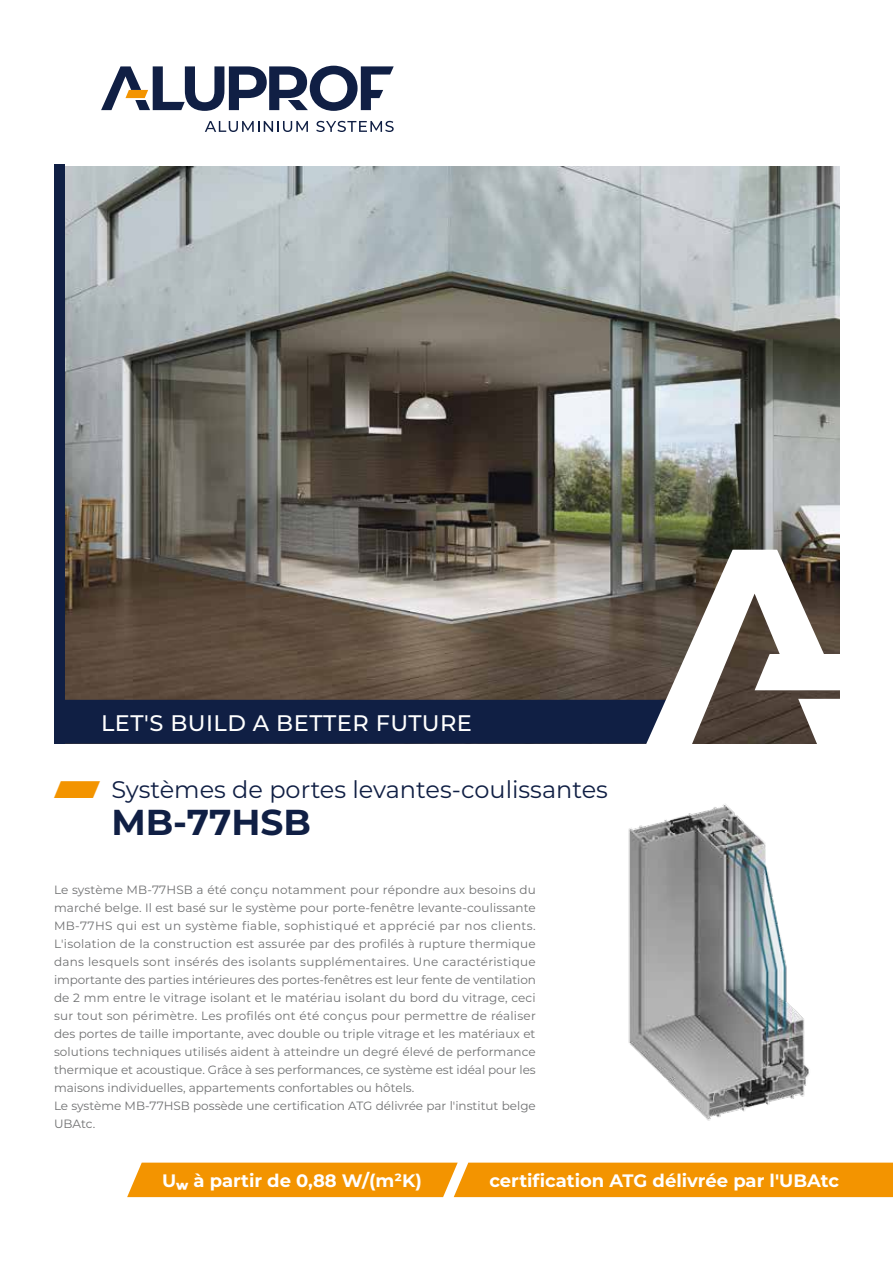
<style>
.page{position:relative;width:893px;height:1263px;background:#fff}
.page>*{position:absolute;margin:0;border:0;box-sizing:border-box;transform-origin:0 0}
.t1{font:700 36px "Montserrat Alu";color:#101f44}
.t2{font:24px "Montserrat Alu";color:#101f44}
.t3{font:500 22.5px "Montserrat Alu";letter-spacing:.02em;color:#fff}
.t4{font:700 18px "Montserrat Alu";color:#fff}
.t5{font:12px/18px "Montserrat Alu";letter-spacing:.01em;color:#707172}
.s1{color:#f39400}
</style>
<div class="page">
<img style="left:65px;top:166px;width:774px;height:534px">
<div style="left:127px;top:1162px;width:766px;height:35px;background:#f39400"></div>
<img style="left:628px;top:804px;width:181px;height:317px">
<div style="left:54px;top:164px;width:11px;height:580px;background:#101f44"></div>
<div style="left:54px;top:700px;width:619px;height:44px;background:#101f44"></div>
<svg style="left:644px;top:550px;width:196px;height:194px"></svg>
<svg style="left:101px;top:66px;width:293px;height:45px"></svg>
<svg style="left:205px;top:121px;width:103px;height:11px"></svg>
<svg style="left:316px;top:121px;width:78px;height:11px"></svg>
<h3 class="t3" style="left:101px;top:707px;width:372px">LET'S BUILD A BETTER FUTURE</h3>
<h2 class="t2" style="left:54px;top:773px;width:555px"><span class="s1">⸠</span> Systèmes de portes levantes-coulissantes</h2>
<h1 class="t1" style="left:111px;top:796px;width:201px">MB-77HSB</h1>
<p class="t5" style="left:54px;top:880px;width:483px">Le système MB-77HSB a été conçu notamment pour répondre aux besoins du marché belge. Il est basé sur le système pour porte-fenêtre levante-coulissante MB-77HS qui est un système fiable, sophistiqué et apprécié par nos clients.<br>L'isolation de la construction est assurée par des profilés à rupture thermique dans lesquels sont insérés des isolants supplémentaires. Une caractéristique importante des parties intérieures des portes-fenêtres est leur fente de ventilation de 2 mm entre le vitrage isolant et le matériau isolant du bord du vitrage, ceci sur tout son périmètre. Les profilés ont été conçus pour permettre de réaliser des portes de taille importante, avec double ou triple vitrage et les matériaux et solutions techniques utilisés aident à atteindre un degré élevé de performance thermique et acoustique. Grâce à ses performances, ce système est idéal pour les maisons individuelles, appartements confortables ou hôtels.<br>Le système MB-77HSB possède une certification ATG délivrée par l'institut belge UBAtc.</p>
<h3 class="t4" style="left:162px;top:1167px;width:261px">Uw à partir de 0,88 W/(m²K)</h3>
<h3 class="t4" style="left:489px;top:1167px;width:351px">certification ATG délivrée par l'UBAtc</h3>
</div>
